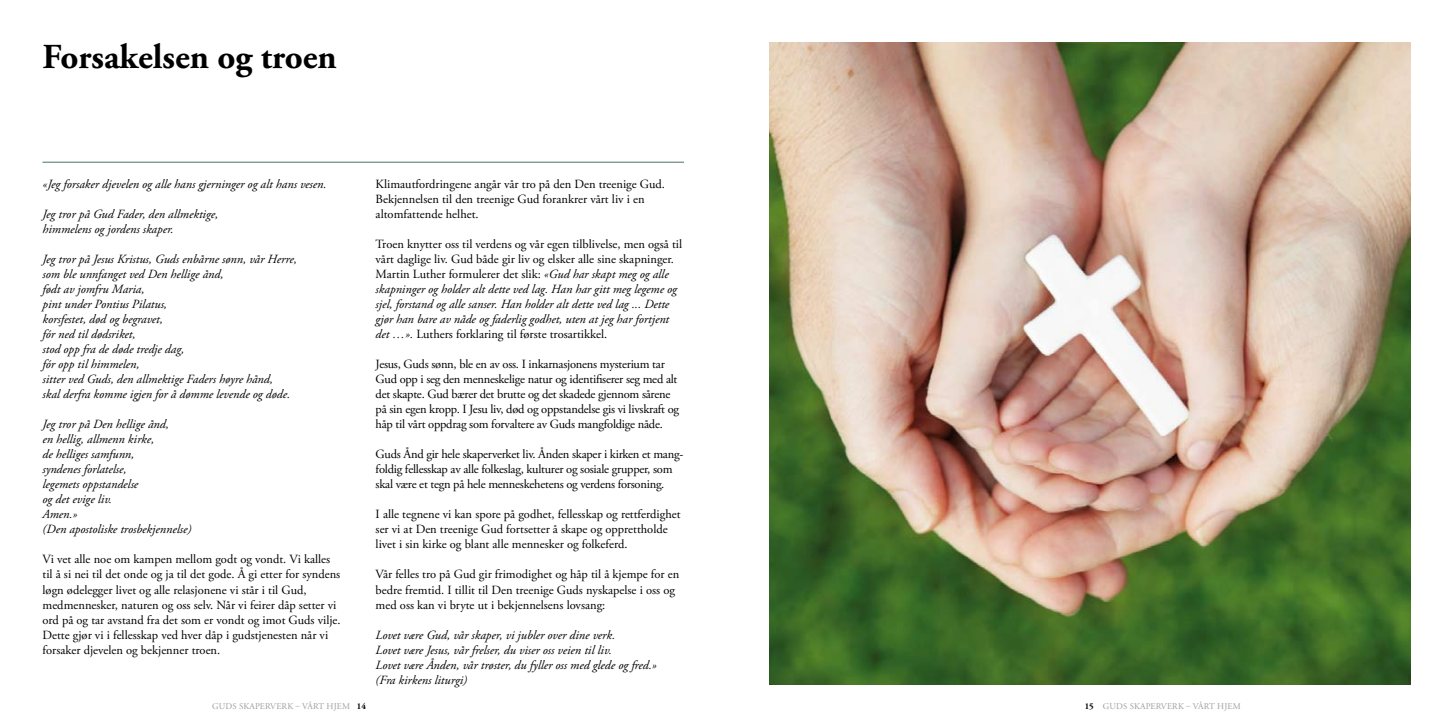
<style>
.page{position:relative;width:1453px;height:727px;background:#fff}
.page>*{position:absolute;margin:0;border:0;box-sizing:border-box;transform-origin:0 0}
.t1{font:700 35px "Adobe Garamond Pro";color:#000}
.t2{font:italic 12.5px/15px "Adobe Garamond Pro";color:#000}
.t3{font:12.5px/15px "Adobe Garamond Pro";color:#000}
.t4{font:12.5px/15px "Adobe Garamond Pro";letter-spacing:-.02em;color:#000}
.t5{font:8.75px "Adobe Garamond Pro";letter-spacing:.015em;color:#9c9d9f}
.s1{font-style:normal}
.s2{font-weight:700;color:#000}
</style>
<div class="page">
<hr style="left:43px;top:161px;width:641px;height:2px;background:#718d81">
<img style="left:769px;top:43px;width:641px;height:641px">
<h1 class="t1" style="left:43px;top:36px;width:296px">Forsakelsen og troen</h1>
<p class="t2" style="left:43px;top:177px;width:286px">«Jeg forsaker djevelen og alle hans gjerninger og alt hans vesen.</p>
<p class="t2" style="left:43px;top:207px;width:177px">Jeg tror på Gud Fader, den allmektige, himmelens og jordens skaper.</p>
<p class="t2" style="left:43px;top:252px;width:256px">Jeg tror på Jesus Kristus, Guds enbårne sønn, vår Herre, som ble unnfanget ved Den hellige ånd,<br>født av jomfru Maria,<br>pint under Pontius Pilatus,<br>korsfestet, død og begravet,<br>fór ned til dødsriket,<br>stod opp fra de døde tredje dag,<br>fór opp til himmelen,<br>sitter ved Guds, den allmektige Faders høyre hånd,<br>skal derfra komme igjen for å dømme levende og døde.</p>
<p class="t2" style="left:43px;top:417px;width:150px">Jeg tror på Den hellige ånd,<br>en hellig, allmenn kirke,<br>de helliges samfunn,<br>syndenes forlatelse,<br>legemets oppstandelse<br>og det evige liv.<br>Amen.»<br>(Den apostoliske trosbekjennelse)</p>
<p class="t3" style="left:43px;top:552px;width:300px">Vi vet alle noe om kampen mellom godt og vondt. Vi kalles til å si nei til det onde og ja til det gode. Å gi etter for syndens løgn ødelegger livet og alle relasjonene vi står i til Gud, medmennesker, naturen og oss selv. Når vi feirer dåp setter vi ord på og tar avstand fra det som er vondt og imot Guds vilje.<br>Dette gjør vi i fellesskap ved hver dåp i gudstjenesten når vi forsaker djevelen og bekjenner troen.</p>
<p class="t3" style="left:376px;top:177px;width:291px">Klimautfordringene angår vår tro på den Den treenige Gud.<br>Bekjennelsen til den treenige Gud forankrer vårt liv i en altomfattende helhet.</p>
<p class="t2" style="left:376px;top:237px;width:308px"><span class="s1">Troen knytter oss til verdens og vår egen tilblivelse, men også til vårt daglige liv. Gud både gir liv og elsker alle sine skapninger.<br>Martin Luther formulerer det slik:</span> «Gud har skapt meg og alle skapninger og holder alt dette ved lag. Han har gitt meg legeme og sjel, forstand og alle sanser. Han holder alt dette ved lag ... Dette gjør han bare av nåde og faderlig godhet, uten at jeg har fortjent det …». <span class="s1">Luthers forklaring til første trosartikkel.</span></p>
<p class="t4" style="left:376px;top:357px;width:305px">Jesus, Guds sønn, ble en av oss. I inkarnasjonens mysterium tar Gud opp i seg den menneskelige natur og identifiserer seg med alt det skapte. Gud bærer det brutte og det skadede gjennom sårene på sin egen kropp. I Jesu liv, død og oppstandelse gis vi livskraft og håp til vårt oppdrag som forvaltere av Guds mangfoldige nåde.</p>
<p class="t4" style="left:376px;top:447px;width:308px">Guds Ånd gir hele skaperverket liv. Ånden skaper i kirken et mang&shy;foldig fellesskap av alle folkeslag, kulturer og sosiale grupper, som skal være et tegn på hele menneskehetens og verdens forsoning.</p>
<p class="t3" style="left:376px;top:507px;width:306px">I alle tegnene vi kan spore på godhet, fellesskap og rettferdighet ser vi at Den treenige Gud fortsetter å skape og opprettholde livet i sin kirke og blant alle mennesker og folkeferd.</p>
<p class="t3" style="left:376px;top:567px;width:305px">Vår felles tro på Gud gir frimodighet og håp til å kjempe for en bedre fremtid. I tillit til Den treenige Guds nyskapelse i oss og med oss kan vi bryte ut i bekjennelsens lovsang:</p>
<p class="t2" style="left:376px;top:627px;width:283px">Lovet være Gud, vår skaper, vi jubler over dine verk.<br>Lovet være Jesus, vår frelser, du viser oss veien til liv.<br>Lovet være Ånden, vår trøster, du fyller oss med glede og fred.» (Fra kirkens liturgi)</p>
<p class="t5" style="left:212px;top:700px;width:155px">Guds skaperverk – vårt hjem <span class="s2">14</span></p>
<p class="t5" style="left:1085px;top:700px;width:157px"><span class="s2">15</span> Guds skaperverk – vårt hjem</p>
</div>
